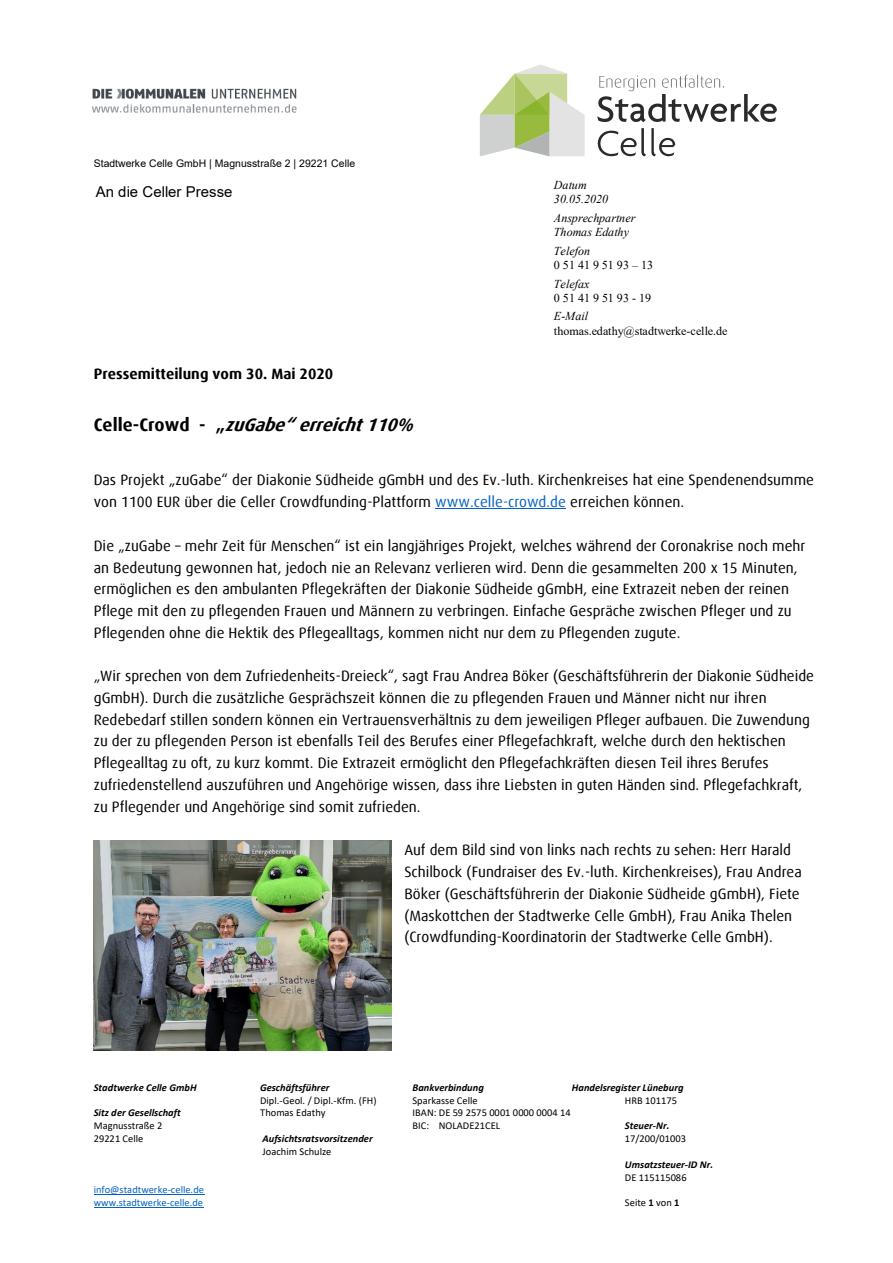
<style>
.page{position:relative;width:893px;height:1263px;background:#fff}
.page>*{position:absolute;margin:0;border:0;box-sizing:border-box;transform-origin:0 0}
.t1{font:italic 700 18px "Dax Offc Pro";color:#000}
.t2{font:15px/21.8px "Dax Offc Pro";color:#000}
.t3{font:700 15px "Dax Offc Pro";color:#000}
.t4{font:15px "Arial";color:#000}
.t5{font:italic 12px/13.6px "Times New Roman";color:#000}
.t6{font:12px "Times New Roman";color:#000}
.t7{font:10.5px "Calibri";letter-spacing:.005em;color:#000}
.t8{font:italic 700 10.5px "Calibri";color:#000}
.t9{font:10.5px/13px "Calibri";letter-spacing:-.005em;color:#0563c1}
.t10{font:10.5px "Arial";color:#000}
.s1{font-style:normal}
.s2{color:#0563c1}
.s3{font-weight:700}
</style>
<div class="page">
<hr style="left:94px;top:1194px;width:110px;height:1px;background:#0563c1">
<hr style="left:94px;top:1207px;width:109px;height:1px;background:#0563c1">
<img style="left:92px;top:88px;width:205px;height:25px">
<hr style="left:435px;top:508px;width:131px;height:1px;background:#0563c1">
<svg style="left:598px;top:128px;width:77px;height:28px"></svg>
<svg style="left:597px;top:75px;width:180px;height:47px"></svg>
<svg style="left:480px;top:65px;width:105px;height:91px"></svg>
<img style="left:94px;top:840px;width:298px;height:211px">
<p class="t10" style="left:94px;top:156px;width:263px">Stadtwerke Celle GmbH | Magnusstraße 2 | 29221 Celle</p>
<p class="t4" style="left:96px;top:182px;width:138px">An die Celler Presse</p>
<p class="t5" style="left:554px;top:178px;width:56px">Datum<br>30.05.2020</p>
<p class="t5" style="left:554px;top:211px;width:83px">Ansprechpartner<br>Thomas Edathy</p>
<p class="t5" style="left:554px;top:244px;width:38px">Telefon</p>
<p class="t6" style="left:554px;top:256px;width:101px">0 51 41 9 51 93 – 13</p>
<p class="t5" style="left:554px;top:277px;width:37px">Telefax</p>
<p class="t6" style="left:554px;top:289px;width:99px">0 51 41 9 51 93 - 19</p>
<p class="t5" style="left:554px;top:309px;width:36px">E-Mail</p>
<p class="t6" style="left:554px;top:322px;width:175px">thomas.edathy@stadtwerke-celle.de</p>
<p class="t3" style="left:94px;top:364px;width:241px">Pressemitteilung vom 30. Mai 2020</p>
<p class="t1" style="left:94px;top:413px;width:328px"><span class="s1">C e l l e - C r o w d - „</span> zuGabe“ erreicht110%</p>
<p class="t2" style="left:94px;top:469px;width:722px">Das Projekt „zuGabe“ der Diakonie Südheide gGmbH und des Ev.-luth. Kirchenkreises hat eine Spendenendsumme von 1100 EUR über die Celler Crowdfunding-Plattform <span class="s2">www.celle-crowd.de</span> erreichen können.</p>
<p class="t2" style="left:94px;top:535px;width:713px">Die „zuGabe – mehr Zeit für Menschen“ ist ein langjähriges Projekt, welches während der Coronakrise noch mehr an Bedeutung gewonnen hat, jedoch nie an Relevanz verlieren wird. Denn die gesammelten 200 x 15 Minuten, ermöglichen es den ambulanten Pflegekräften der Diakonie Südheide gGmbH, eine Extrazeit neben der reinen Pflege mit den zu pflegenden Frauen und Männern zu verbringen. Einfache Gespräche zwischen Pfleger und zu Pflegenden ohne die Hektik des Pflegealltags, kommen nicht nur dem zu Pflegenden zugute.</p>
<p class="t2" style="left:94px;top:665px;width:722px">„Wir sprechen von dem Zufriedenheits-Dreieck“, sagt Frau Andrea Böker (Geschäftsführerin der Diakonie Südheide gGmbH). Durch die zusätzliche Gesprächszeit können die zu pflegenden Frauen und Männer nicht nur ihren Redebedarf stillen sondern können ein Vertrauensverhältnis zu dem jeweiligen Pfleger aufbauen. Die Zuwendung zu der zu pflegenden Person ist ebenfalls Teil des Berufes einer Pflegefachkraft, welche durch den hektischen Pflegealltag zu oft, zu kurz kommt. Die Extrazeit ermöglicht den Pflegefachkräften diesen Teil ihres Berufes zufriedenstellend auszuführen und Angehörige wissen, dass ihre Liebsten in guten Händen sind. Pflegefachkraft, zu Pflegender und Angehörige sind somit zufrieden.</p>
<p class="t2" style="left:404px;top:839px;width:399px">Auf dem Bild sind von links nach rechts zu sehen: Herr Harald Schilbock (Fundraiser des Ev.-luth. Kirchenkreises), Frau Andrea Böker (Geschäftsführerin der Diakonie Südheide gGmbH), Fiete (Maskottchen der Stadtwerke Celle GmbH), Frau Anika Thelen (Crowdfunding-Koordinatorin der Stadtwerke Celle GmbH).</p>
<p class="t8" style="left:94px;top:1080px;width:104px">Stadtwerke Celle GmbH</p>
<p class="t8" style="left:260px;top:1080px;width:71px">Geschäftsführer</p>
<p class="t8" style="left:412px;top:1080px;width:73px">Bankverbindung</p>
<p class="t8" style="left:572px;top:1080px;width:113px">Handelsregister Lüneburg</p>
<p class="t7" style="left:260px;top:1093px;width:118px">Dipl.-Geol. / Dipl.-Kfm. (FH)</p>
<p class="t7" style="left:412px;top:1093px;width:67px">Sparkasse Celle</p>
<p class="t7" style="left:625px;top:1093px;width:54px">HRB 101175</p>
<p class="t8" style="left:94px;top:1105px;width:89px">Sitz der Gesellschaft</p>
<p class="t7" style="left:260px;top:1106px;width:67px">Thomas Edathy</p>
<p class="t7" style="left:412px;top:1106px;width:160px">IBAN: DE 59 2575 0001 0000 0004 14</p>
<p class="t7" style="left:94px;top:1118px;width:70px">Magnusstraße 2</p>
<p class="t7" style="left:412px;top:1118px;width:89px">BIC: NOLADE21CEL</p>
<p class="t8" style="left:625px;top:1118px;width:46px">Steuer-Nr.</p>
<p class="t7" style="left:94px;top:1131px;width:51px">29221 Celle</p>
<p class="t8" style="left:262px;top:1131px;width:112px">Aufsichtsratsvorsitzender</p>
<p class="t7" style="left:625px;top:1131px;width:63px">17/200/01003</p>
<p class="t7" style="left:262px;top:1144px;width:70px">Joachim Schulze</p>
<p class="t8" style="left:625px;top:1157px;width:90px">Umsatzsteuer-ID Nr.</p>
<p class="t7" style="left:625px;top:1170px;width:63px">DE 115115086</p>
<p class="t9" style="left:94px;top:1183px;width:112px">info@stadtwerke-celle.de www.stadtwerke-celle.de</p>
<p class="t7" style="left:625px;top:1195px;width:56px">Seite <span class="s3">1</span> von <span class="s3">1</span></p>
</div>
